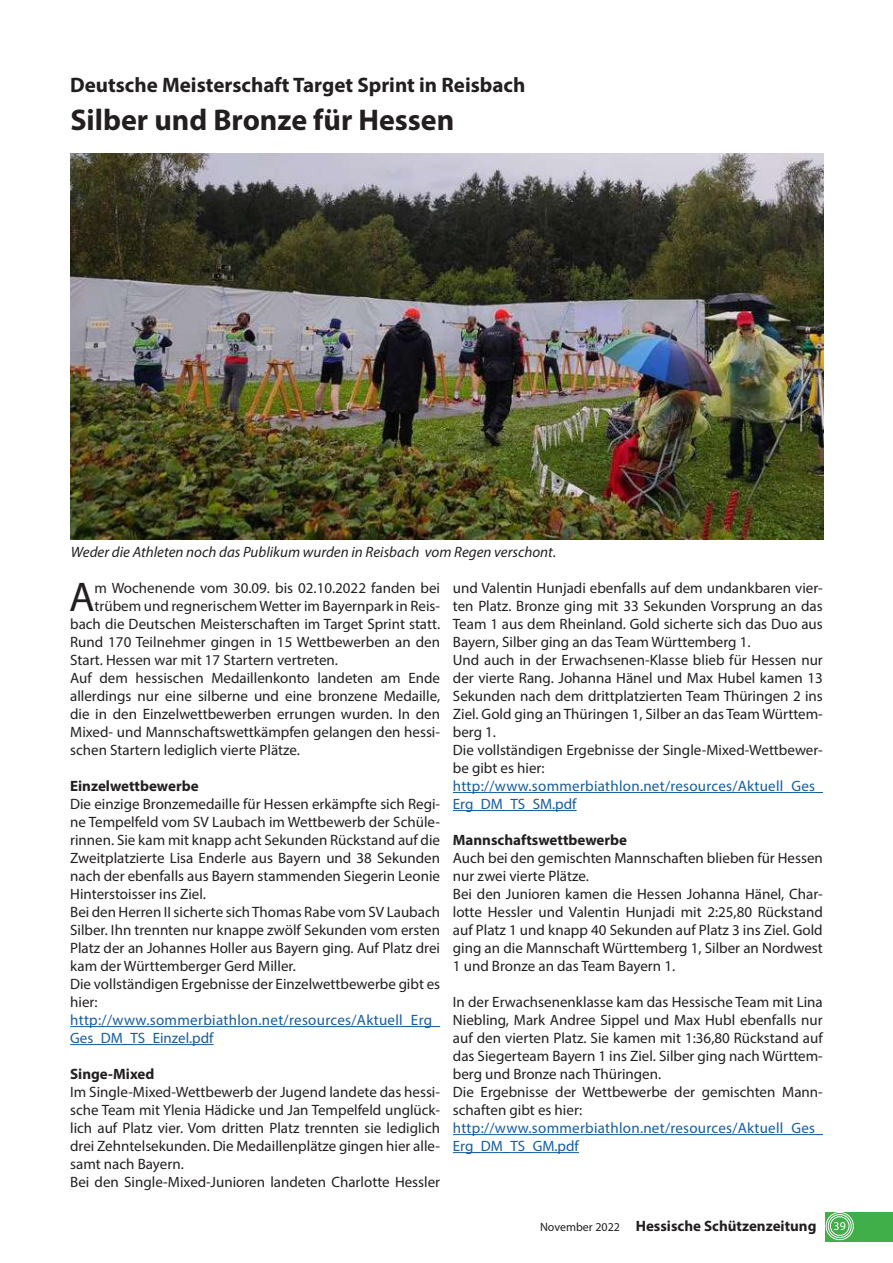
<style>
.page{position:relative;width:893px;height:1263px;background:#fff}
.page>*{position:absolute;margin:0;border:0;box-sizing:border-box;transform-origin:0 0}
.t1{font:41.7px "Myriad Pro";color:#231f20}
.t2{font:700 30px "Myriad Pro";color:#231f20}
.t3{font:700 21px "Myriad Pro";color:#231f20}
.t4{font:15px/18px "Myriad Pro";color:#231f20}
.t5{font:15px/18px "Myriad Pro";letter-spacing:.02em;color:#175d9e}
.t6{font:700 15px "Myriad Pro";color:#231f20}
.t7{font:italic 15px "Myriad Pro";color:#231f20}
.s1{font-weight:400;font-size:12px}
.s2{font-weight:400;font-size:12px;color:#fff}
</style>
<div class="page">
<div style="left:825px;top:1212px;width:68px;height:30px;background:#40ae49"></div>
<div style="left:826px;top:1212px;width:27px;height:28px;border:1px solid #fff;border-radius:50%"></div>
<div style="left:828px;top:1214px;width:23px;height:24px;border:1px solid #fff;border-radius:50%"></div>
<div style="left:830px;top:1216px;width:19px;height:19px;border:1px solid #fff;border-radius:50%"></div>
<hr style="left:70px;top:1026px;width:370px;height:1px;background:#175d9e">
<hr style="left:70px;top:1044px;width:144px;height:1px;background:#175d9e">
<hr style="left:453px;top:792px;width:370px;height:1px;background:#175d9e">
<hr style="left:453px;top:810px;width:124px;height:1px;background:#175d9e">
<hr style="left:453px;top:1134px;width:370px;height:1px;background:#175d9e">
<hr style="left:453px;top:1152px;width:126px;height:1px;background:#175d9e">
<img style="left:71px;top:154px;width:752px;height:385px">
<h3 class="t3" style="left:70px;top:71px;width:457px">Deutsche Meisterschaft Target Sprint in Reisbach</h3>
<h2 class="t2" style="left:70px;top:100px;width:385px">Silber und Bronze für Hessen</h2>
<p class="t7" style="left:71px;top:543px;width:487px">Weder die Athleten noch das Publikum wurden in Reisbach vom Regen verschont.</p>
<h1 class="t1" style="left:69px;top:571px;width:27px">A</h1>
<p class="t4" style="left:95px;top:579px;width:347px">m Wochenende vom 30.09. bis 02.10.2022 fanden bei</p>
<p class="t4" style="left:95px;top:597px;width:347px">trübem und regnerischem Wetter im Bayernpark in Reis-</p>
<p class="t4" style="left:70px;top:615px;width:371px">bach die Deutschen Meisterschaften im Target Sprint statt.</p>
<p class="t4" style="left:70px;top:633px;width:371px">Rund 170 Teilnehmer gingen in 15 Wettbewerben an den</p>
<p class="t4" style="left:70px;top:651px;width:269px">Start. Hessen war mit 17 Startern vertreten.</p>
<p class="t4" style="left:70px;top:669px;width:371px">Auf dem hessischen Medaillenkonto landeten am Ende</p>
<p class="t4" style="left:70px;top:687px;width:371px">allerdings nur eine silberne und eine bronzene Medaille,</p>
<p class="t4" style="left:70px;top:705px;width:371px">die in den Einzelwettbewerben errungen wurden. In den</p>
<p class="t4" style="left:70px;top:723px;width:371px">Mixed- und Mannschaftswettkämpfen gelangen den hessi-</p>
<p class="t4" style="left:70px;top:741px;width:231px">schen Startern lediglich vierte Plätze.</p>
<p class="t6" style="left:70px;top:776px;width:130px">Einzelwettbewerbe</p>
<p class="t4" style="left:70px;top:795px;width:371px">Die einzige Bronzemedaille für Hessen erkämpfte sich Regi&shy;ne Tempelfeld vom SV Laubach im Wettbewerb der Schüle&shy;rinnen. Sie kam mit knapp acht Sekunden Rückstand auf die Zweitplatzierte Lisa Enderle aus Bayern und 38 Sekunden nach der ebenfalls aus Bayern stammenden Siegerin Leonie Hinterstoisser ins Ziel.<br>Bei den Herren II sicherte sich Thomas Rabe vom SV Laubach Silber. Ihn trennten nur knappe zwölf Sekunden vom ersten Platz der an Johannes Holler aus Bayern ging. Auf Platz drei kam der Württemberger Gerd Miller.<br>Die vollständigen Ergebnisse der Einzelwettbewerbe gibt es hier:</p>
<p class="t5" style="left:70px;top:1011px;width:371px">http://www.sommerbiathlon.net/resources/Aktuell_Erg_<br>Ges_DM_TS_Einzel.pdf</p>
<p class="t6" style="left:70px;top:1064px;width:86px">Singe-Mixed</p>
<p class="t4" style="left:70px;top:1083px;width:371px">Im Single-Mixed-Wettbewerb der Jugend landete das hessi&shy;sche Team mit Ylenia Hädicke und Jan Tempelfeld unglück&shy;lich auf Platz vier. Vom dritten Platz trennten sie lediglich drei Zehntelsekunden. Die Medaillenplätze gingen hier alle&shy;samt nach Bayern.<br>Bei den Single-Mixed-Junioren landeten Charlotte Hessler</p>
<p class="t4" style="left:453px;top:579px;width:371px">und Valentin Hunjadi ebenfalls auf dem undankbaren vier&shy;ten Platz. Bronze ging mit 33 Sekunden Vorsprung an das Team 1 aus dem Rheinland. Gold sicherte sich das Duo aus Bayern, Silber ging an das Team Württemberg 1.<br>Und auch in der Erwachsenen-Klasse blieb für Hessen nur der vierte Rang. Johanna Hänel und Max Hubel kamen 13<br>Sekunden nach dem drittplatzierten Team Thüringen 2 ins Ziel. Gold ging an Thüringen 1, Silber an das Team Württem&shy;berg 1.<br>Die vollständigen Ergebnisse der Single-Mixed-Wettbewer&shy;be gibt es hier:</p>
<p class="t5" style="left:453px;top:777px;width:372px">http://www.sommerbiathlon.net/resources/Aktuell_Ges_<br>Erg_DM_TS_SM.pdf</p>
<p class="t6" style="left:453px;top:830px;width:176px">Mannschaftswettbewerbe</p>
<p class="t4" style="left:453px;top:849px;width:371px">Auch bei den gemischten Mannschaften blieben für Hessen nur zwei vierte Plätze.<br>Bei den Junioren kamen die Hessen Johanna Hänel, Char&shy;lotte Hessler und Valentin Hunjadi mit 2:25,80 Rückstand auf Platz 1 und knapp 40 Sekunden auf Platz 3 ins Ziel. Gold ging an die Mannschaft Württemberg 1, Silber an Nordwest 1 und Bronze an das Team Bayern 1.</p>
<p class="t4" style="left:453px;top:993px;width:371px">In der Erwachsenenklasse kam das Hessische Team mit Lina Niebling, Mark Andree Sippel und Max Hubl ebenfalls nur auf den vierten Platz. Sie kamen mit 1:36,80 Rückstand auf das Siegerteam Bayern 1 ins Ziel. Silber ging nach Württem&shy;berg und Bronze nach Thüringen.<br>Die Ergebnisse der Wettbewerbe der gemischten Mann&shy;schaften gibt es hier:</p>
<p class="t5" style="left:453px;top:1119px;width:372px">http://www.sommerbiathlon.net/resources/Aktuell_Ges_<br>Erg_DM_TS_GM.pdf</p>
<p class="t6" style="left:540px;top:1216px;width:307px"><span class="s1">November 2022</span> Hessische Schützenzeitung <span class="s2">39</span></p>
</div>
